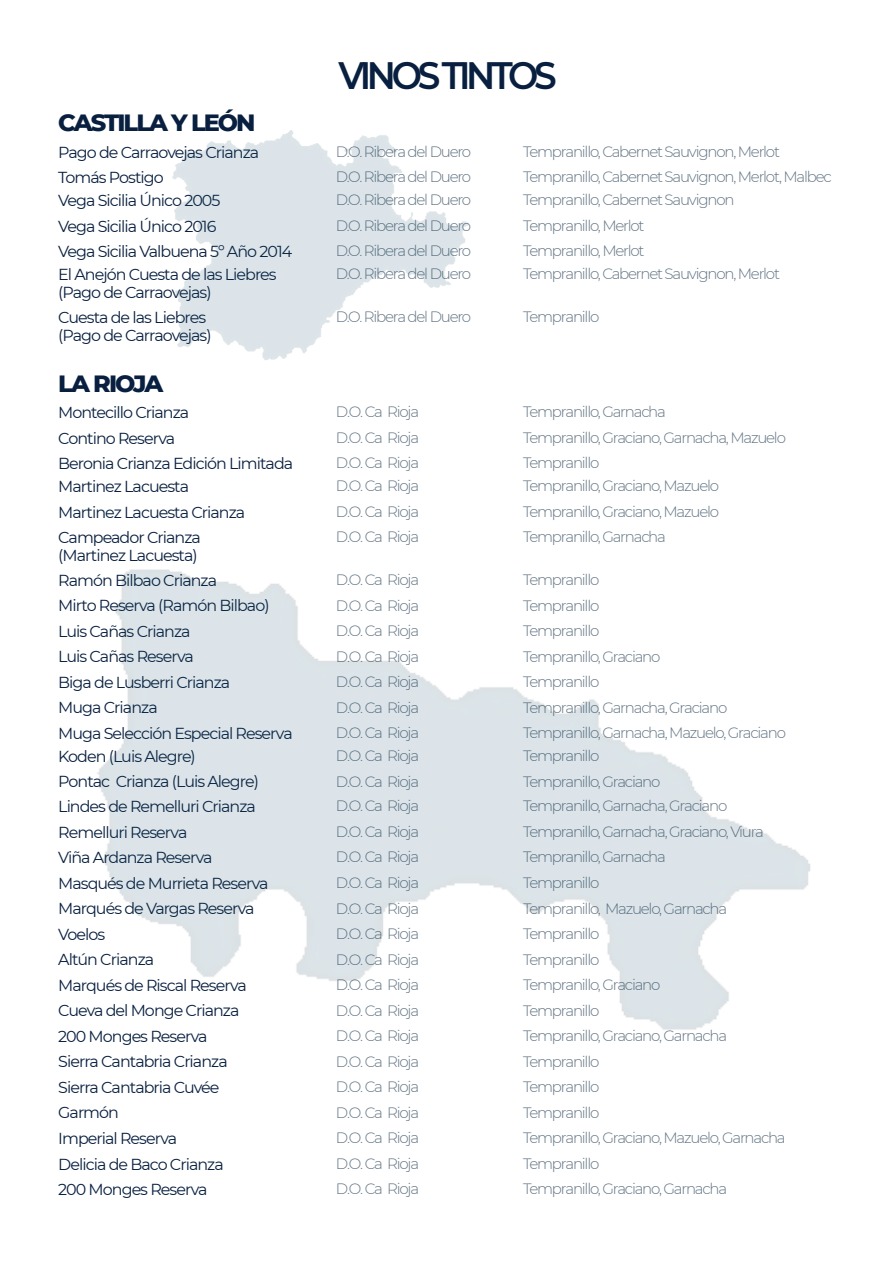
<style>
.page{position:relative;width:893px;height:1263px;background:#fff}
.page>*{position:absolute;margin:0;border:0;box-sizing:border-box;transform-origin:0 0}
.t1{font:600 38.1px "Montserrat";letter-spacing:-.12em;color:#081f3f;scale:.94 1}
.t2{font:800 24px "Montserrat";letter-spacing:-.08em;color:#081f3f}
.t3{font:15.9px/18px "Montserrat";letter-spacing:-.06em;color:#081f3f}
.t4{font:300 15px "Montserrat";letter-spacing:-.08em;color:#627483}
</style>
<div class="page">
<img style="left:172px;top:130px;width:297px;height:230px">
<img style="left:97px;top:569px;width:713px;height:461px">
<h1 class="t1" style="left:338px;top:48px;width:234px">VINOS TINTOS</h1>
<h2 class="t2" style="left:58px;top:105px;width:199px">CASTILLA Y LEÓN</h2>
<p class="t3" style="left:58px;top:142px;width:202px">Pago de Carraovejas Crianza</p>
<p class="t4" style="left:336px;top:141px;width:137px">D.O. Ribera del Duero</p>
<p class="t4" style="left:523px;top:141px;width:259px">Tempranillo, Cabernet Sauvignon, Merlot</p>
<p class="t3" style="left:58px;top:168px;width:107px">Tomás Postigo</p>
<p class="t4" style="left:336px;top:167px;width:137px">D.O. Ribera del Duero</p>
<p class="t4" style="left:523px;top:167px;width:310px">Tempranillo, Cabernet Sauvignon, Merlot, Malbec</p>
<p class="t3" style="left:58px;top:191px;width:164px">Vega Sicilia Único 2005</p>
<p class="t4" style="left:336px;top:190px;width:137px">D.O. Ribera del Duero</p>
<p class="t4" style="left:523px;top:190px;width:213px">Tempranillo, Cabernet Sauvignon</p>
<p class="t3" style="left:58px;top:216px;width:160px">Vega Sicilia Único 2016</p>
<p class="t4" style="left:336px;top:215px;width:137px">D.O. Ribera del Duero</p>
<p class="t4" style="left:523px;top:215px;width:123px">Tempranillo, Merlot</p>
<p class="t3" style="left:58px;top:242px;width:236px">Vega Sicilia Valbuena 5º Año 2014</p>
<p class="t4" style="left:336px;top:241px;width:137px">D.O. Ribera del Duero</p>
<p class="t4" style="left:523px;top:241px;width:123px">Tempranillo, Merlot</p>
<p class="t3" style="left:58px;top:265px;width:220px">El Anejón Cuesta de las Liebres (Pago de Carraovejas)</p>
<p class="t4" style="left:336px;top:264px;width:137px">D.O. Ribera del Duero</p>
<p class="t4" style="left:523px;top:264px;width:259px">Tempranillo, Cabernet Sauvignon, Merlot</p>
<p class="t3" style="left:58px;top:307px;width:155px">Cuesta de las Liebres (Pago de Carraovejas)</p>
<p class="t4" style="left:336px;top:306px;width:137px">D.O. Ribera del Duero</p>
<p class="t4" style="left:523px;top:306px;width:78px">Tempranillo</p>
<h2 class="t2" style="left:58px;top:366px;width:106px">LA RIOJA</h2>
<p class="t3" style="left:58px;top:403px;width:132px">Montecillo Crianza</p>
<p class="t4" style="left:336px;top:402px;width:85px">D.O. Ca Rioja</p>
<p class="t4" style="left:523px;top:402px;width:144px">Tempranillo, Garnacha</p>
<p class="t3" style="left:58px;top:429px;width:118px">Contino Reserva</p>
<p class="t4" style="left:336px;top:427px;width:85px">D.O. Ca Rioja</p>
<p class="t4" style="left:523px;top:427px;width:264px">Tempranillo, Graciano, Garnacha, Mazuelo</p>
<p class="t3" style="left:58px;top:454px;width:237px">Beronia Crianza Edición Limitada</p>
<p class="t4" style="left:336px;top:453px;width:85px">D.O. Ca Rioja</p>
<p class="t4" style="left:523px;top:453px;width:78px">Tempranillo</p>
<p class="t3" style="left:58px;top:477px;width:132px">Martinez Lacuesta</p>
<p class="t4" style="left:336px;top:476px;width:85px">D.O. Ca Rioja</p>
<p class="t4" style="left:523px;top:476px;width:198px">Tempranillo, Graciano, Mazuelo</p>
<p class="t3" style="left:58px;top:503px;width:189px">Martinez Lacuesta Crianza</p>
<p class="t4" style="left:336px;top:501px;width:85px">D.O. Ca Rioja</p>
<p class="t4" style="left:523px;top:501px;width:198px">Tempranillo, Graciano, Mazuelo</p>
<p class="t3" style="left:58px;top:528px;width:144px">Campeador Crianza (Martinez Lacuesta)</p>
<p class="t4" style="left:336px;top:527px;width:85px">D.O. Ca Rioja</p>
<p class="t4" style="left:523px;top:527px;width:144px">Tempranillo, Garnacha</p>
<p class="t3" style="left:58px;top:571px;width:160px">Ramón Bilbao Crianza</p>
<p class="t4" style="left:336px;top:569px;width:85px">D.O. Ca Rioja</p>
<p class="t4" style="left:523px;top:569px;width:78px">Tempranillo</p>
<p class="t3" style="left:58px;top:596px;width:213px">Mirto Reserva (Ramón Bilbao)</p>
<p class="t4" style="left:336px;top:595px;width:85px">D.O. Ca Rioja</p>
<p class="t4" style="left:523px;top:595px;width:78px">Tempranillo</p>
<p class="t3" style="left:58px;top:622px;width:134px">Luis Cañas Crianza</p>
<p class="t4" style="left:336px;top:620px;width:85px">D.O. Ca Rioja</p>
<p class="t4" style="left:523px;top:620px;width:78px">Tempranillo</p>
<p class="t3" style="left:58px;top:647px;width:137px">Luis Cañas Reserva</p>
<p class="t4" style="left:336px;top:646px;width:85px">D.O. Ca Rioja</p>
<p class="t4" style="left:523px;top:646px;width:139px">Tempranillo, Graciano</p>
<p class="t3" style="left:58px;top:673px;width:173px">Biga de Lusberri Crianza</p>
<p class="t4" style="left:336px;top:671px;width:85px">D.O. Ca Rioja</p>
<p class="t4" style="left:523px;top:671px;width:78px">Tempranillo</p>
<p class="t3" style="left:58px;top:698px;width:101px">Muga Crianza</p>
<p class="t4" style="left:336px;top:697px;width:85px">D.O. Ca Rioja</p>
<p class="t4" style="left:523px;top:697px;width:206px">Tempranillo, Garnacha, Graciano</p>
<p class="t3" style="left:58px;top:724px;width:236px">Muga Selección Especial Reserva</p>
<p class="t4" style="left:336px;top:722px;width:85px">D.O. Ca Rioja</p>
<p class="t4" style="left:523px;top:722px;width:264px">Tempranillo, Garnacha, Mazuelo, Graciano</p>
<p class="t3" style="left:58px;top:747px;width:139px">Koden (Luis Alegre)</p>
<p class="t4" style="left:336px;top:745px;width:85px">D.O. Ca Rioja</p>
<p class="t4" style="left:523px;top:745px;width:78px">Tempranillo</p>
<p class="t3" style="left:58px;top:772px;width:202px">Pontac Crianza (Luis Alegre)</p>
<p class="t4" style="left:336px;top:771px;width:85px">D.O. Ca Rioja</p>
<p class="t4" style="left:523px;top:771px;width:139px">Tempranillo, Graciano</p>
<p class="t3" style="left:58px;top:797px;width:199px">Lindes de Remelluri Crianza</p>
<p class="t4" style="left:336px;top:796px;width:85px">D.O. Ca Rioja</p>
<p class="t4" style="left:523px;top:796px;width:206px">Tempranillo, Garnacha, Graciano</p>
<p class="t3" style="left:58px;top:823px;width:131px">Remelluri Reserva</p>
<p class="t4" style="left:336px;top:821px;width:85px">D.O. Ca Rioja</p>
<p class="t4" style="left:523px;top:821px;width:242px">Tempranillo, Garnacha, Graciano, Viura</p>
<p class="t3" style="left:58px;top:848px;width:156px">Viña Ardanza Reserva</p>
<p class="t4" style="left:336px;top:847px;width:85px">D.O. Ca Rioja</p>
<p class="t4" style="left:523px;top:847px;width:144px">Tempranillo, Garnacha</p>
<p class="t3" style="left:58px;top:874px;width:212px">Masqués de Murrieta Reserva</p>
<p class="t4" style="left:336px;top:872px;width:85px">D.O. Ca Rioja</p>
<p class="t4" style="left:523px;top:872px;width:78px">Tempranillo</p>
<p class="t3" style="left:58px;top:899px;width:198px">Marqués de Vargas Reserva</p>
<p class="t4" style="left:336px;top:898px;width:85px">D.O. Ca Rioja</p>
<p class="t4" style="left:523px;top:898px;width:206px">Tempranillo, Mazuelo, Garnacha</p>
<p class="t3" style="left:58px;top:925px;width:49px">Voelos</p>
<p class="t4" style="left:336px;top:923px;width:85px">D.O. Ca Rioja</p>
<p class="t4" style="left:523px;top:923px;width:78px">Tempranillo</p>
<p class="t3" style="left:58px;top:950px;width:97px">Altún Crianza</p>
<p class="t4" style="left:336px;top:949px;width:85px">D.O. Ca Rioja</p>
<p class="t4" style="left:523px;top:949px;width:78px">Tempranillo</p>
<p class="t3" style="left:58px;top:976px;width:190px">Marqués de Riscal Reserva</p>
<p class="t4" style="left:336px;top:974px;width:85px">D.O. Ca Rioja</p>
<p class="t4" style="left:523px;top:974px;width:139px">Tempranillo, Graciano</p>
<p class="t3" style="left:58px;top:1001px;width:183px">Cueva del Monge Crianza</p>
<p class="t4" style="left:336px;top:1000px;width:85px">D.O. Ca Rioja</p>
<p class="t4" style="left:523px;top:1000px;width:78px">Tempranillo</p>
<p class="t3" style="left:58px;top:1027px;width:151px">200 Monges Reserva</p>
<p class="t4" style="left:336px;top:1025px;width:85px">D.O. Ca Rioja</p>
<p class="t4" style="left:523px;top:1025px;width:206px">Tempranillo, Graciano, Garnacha</p>
<p class="t3" style="left:58px;top:1052px;width:171px">Sierra Cantabria Crianza</p>
<p class="t4" style="left:336px;top:1051px;width:85px">D.O. Ca Rioja</p>
<p class="t4" style="left:523px;top:1051px;width:78px">Tempranillo</p>
<p class="t3" style="left:58px;top:1078px;width:163px">Sierra Cantabria Cuvée</p>
<p class="t4" style="left:336px;top:1076px;width:85px">D.O. Ca Rioja</p>
<p class="t4" style="left:523px;top:1076px;width:78px">Tempranillo</p>
<p class="t3" style="left:58px;top:1103px;width:62px">Garmón</p>
<p class="t4" style="left:336px;top:1102px;width:85px">D.O. Ca Rioja</p>
<p class="t4" style="left:523px;top:1102px;width:78px">Tempranillo</p>
<p class="t3" style="left:58px;top:1129px;width:120px">Imperial Reserva</p>
<p class="t4" style="left:336px;top:1127px;width:85px">D.O. Ca Rioja</p>
<p class="t4" style="left:523px;top:1127px;width:264px">Tempranillo, Graciano, Mazuelo, Garnacha</p>
<p class="t3" style="left:58px;top:1154px;width:167px">Delicia de Baco Crianza</p>
<p class="t4" style="left:336px;top:1153px;width:85px">D.O. Ca Rioja</p>
<p class="t4" style="left:523px;top:1153px;width:78px">Tempranillo</p>
<p class="t3" style="left:58px;top:1180px;width:151px">200 Monges Reserva</p>
<p class="t4" style="left:336px;top:1179px;width:85px">D.O. Ca Rioja</p>
<p class="t4" style="left:523px;top:1179px;width:206px">Tempranillo, Graciano, Garnacha</p>
</div>
